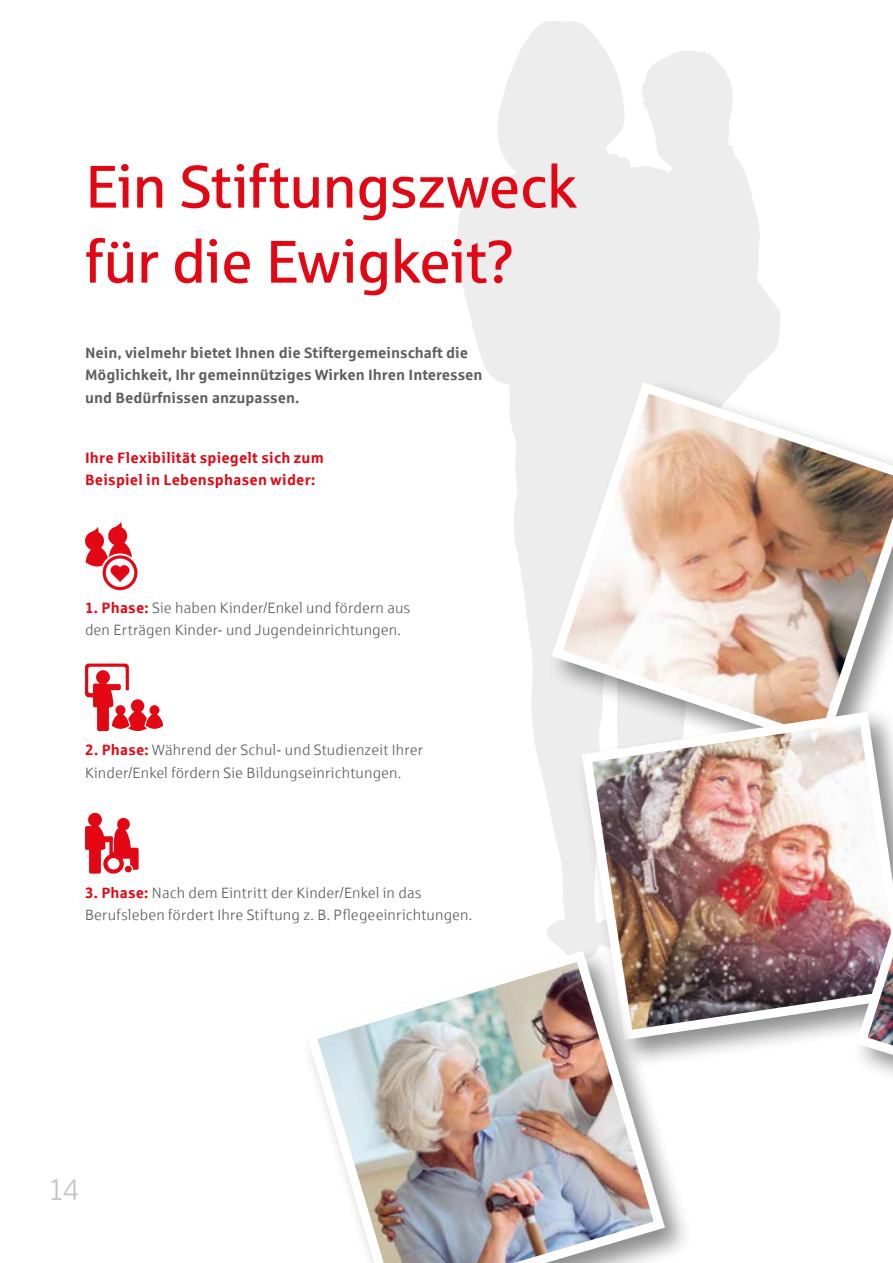
<style>
.page{position:relative;width:893px;height:1263px;background:#fff}
.page>*{position:absolute;margin:0;border:0;box-sizing:border-box;transform-origin:0 0}
.t1{font:60px/75px "Sparkasse Rg";letter-spacing:-.02em;color:#e30613}
.t2{font:30px "Sparkasse Lt";color:#c6c6c6}
.t3{font:15px/22.5px "Sparkasse Lt";letter-spacing:.01em;color:#5f5e5e}
.t4{font:700 15px/22.5px "Sparkasse Rg";color:#5f5e5e}
.t5{font:700 15px/22.5px "Sparkasse Rg";letter-spacing:.015em;color:#e30613}
.s1{font-family:"Sparkasse Rg";font-weight:700;color:#e30613}
</style>
<div class="page">
<svg style="left:457px;top:21px;width:323px;height:924px;fill:#eeeded"></svg>
<img style="left:546px;top:377px;width:347px;height:376px">
<svg style="left:85px;top:664px;width:78px;height:67px"></svg>
<svg style="left:85px;top:522px;width:52px;height:68px"></svg>
<svg style="left:85px;top:813px;width:54px;height:61px"></svg>
<div style="left:125px;top:866px;width:7px;height:6px;background:#e30613;border-radius:50%"></div>
<div style="left:576px;top:706px;width:317px;height:364px;background:#000;opacity:.45"></div>
<img style="left:577px;top:707px;width:316px;height:338px">
<img style="left:850px;top:762px;width:43px;height:313px">
<div style="left:301px;top:946px;width:393px;height:317px;background:#000;opacity:.45"></div>
<img style="left:301px;top:945px;width:369px;height:318px">
<h1 class="t1" style="left:85px;top:148px;width:493px">Ein Stiftungszweck für die Ewigkeit?</h1>
<p class="t4" style="left:85px;top:341px;width:399px">Nein, vielmehr bietet Ihnen die Stiftergemeinschaft die<br>Möglichkeit, Ihr gemeinnütziges Wirken Ihren Interessen und Bedürfnissen anzupassen.</p>
<p class="t5" style="left:85px;top:446px;width:240px">Ihre Flexibilität spiegelt sich zum<br>Beispiel in Lebensphasen wider:</p>
<p class="t3" style="left:85px;top:596px;width:327px"><span class="s1">1. Phase:</span> Sie haben Kinder/Enkel und fördern aus den Erträgen Kinder- und Jugendeinrichtungen.</p>
<p class="t3" style="left:85px;top:738px;width:339px"><span class="s1">2. Phase:</span> Während der Schul- und Studienzeit Ihrer<br>Kinder/Enkel fördern Sie Bildungseinrichtungen.</p>
<p class="t3" style="left:85px;top:881px;width:389px"><span class="s1">3. Phase:</span> Nach dem Eintritt der Kinder/Enkel in das<br>Berufsleben fördert Ihre Stiftung z. B. Pflegeeinrichtungen.</p>
<h2 class="t2" style="left:48px;top:1172px;width:32px">14</h2>
</div>
